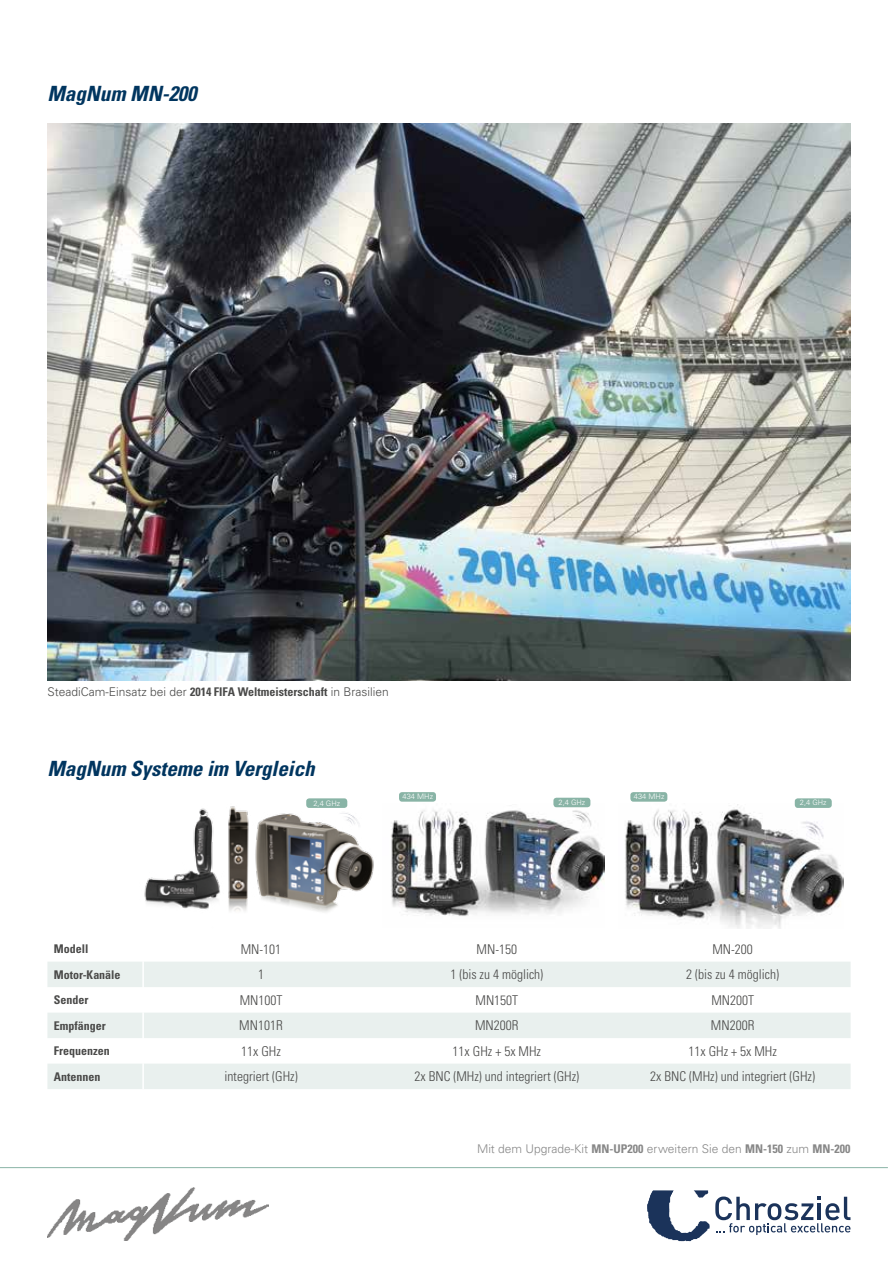
<style>
.page{position:relative;width:893px;height:1263px;background:#fff}
.page>*{position:absolute;margin:0;border:0;box-sizing:border-box;transform-origin:0 0}
.t1{font:italic 700 condensed 21px "Univers LT Std";color:#00355f}
.t2{font:300 condensed 13.5px "Univers LT Std";color:#4a4a49}
.t3{font:300 12px "Univers LT Std";color:#4a4a49}
.t4{font:300 12px "Univers LT Std";color:#878787}
.t5{font:700 condensed 12px "Univers LT Std";color:#4a4a49}
.t6{font:300 7.5px "Univers LT Std";color:#fff}
.s1{font-weight:700;font-stretch:condensed}
</style>
<div class="page">
<img style="left:47px;top:123px;width:803px;height:558px">
<svg style="left:47px;top:962px;width:804px;height:127px;fill:#e9f0ee"></svg>
<hr style="left:142px;top:962px;width:2px;height:25px;background:#fff">
<hr style="left:142px;top:987px;width:2px;height:25px;background:#fff">
<hr style="left:142px;top:1012px;width:2px;height:26px;background:#fff">
<hr style="left:142px;top:1038px;width:2px;height:25px;background:#fff">
<hr style="left:142px;top:1063px;width:2px;height:26px;background:#fff">
<hr style="left:0;top:1167px;width:888px;height:1px;background:#89b4a6">
<img style="left:47px;top:1188px;width:221px;height:52px">
<svg style="left:647px;top:1190px;width:203px;height:51px"></svg>
<img style="left:625px;top:804px;width:219px;height:125px">
<div style="left:791px;top:794px;width:45px;height:18px;background:#fff"></div>
<div style="left:795px;top:798px;width:37px;height:10px;background:#89b4a6;border-radius:3px"></div>
<div style="left:626px;top:788px;width:45px;height:17px;background:#fff"></div>
<div style="left:630px;top:792px;width:37px;height:10px;background:#89b4a6;border-radius:3px"></div>
<img style="left:391px;top:810px;width:213px;height:106px">
<svg style="left:550px;top:797px;width:44px;height:14px"></svg>
<div style="left:553px;top:798px;width:37px;height:9px;background:#89b4a6;border-radius:3px"></div>
<div style="left:399px;top:792px;width:37px;height:10px;background:#89b4a6;border-radius:3px"></div>
<img style="left:144px;top:806px;width:230px;height:106px">
<div style="left:302px;top:794px;width:49px;height:18px;background:#fff"></div>
<div style="left:306px;top:798px;width:41px;height:10px;background:#89b4a6;border-radius:3px"></div>
<h1 class="t1" style="left:47px;top:81px;width:151px">MagNum MN-200</h1>
<p class="t3" style="left:47px;top:684px;width:343px">SteadiCam-Einsatz bei der <span class="s1">2014 FIFA Weltmeisterschaft</span> in Brasilien</p>
<h1 class="t1" style="left:47px;top:755px;width:269px">MagNum Systeme im Vergleich</h1>
<p class="t6" style="left:313px;top:798px;width:28px">2,4 GHz</p>
<p class="t6" style="left:403px;top:792px;width:32px">434 MHz</p>
<p class="t6" style="left:559px;top:797px;width:28px">2,4 GHz</p>
<p class="t6" style="left:634px;top:792px;width:32px">434 MHz</p>
<p class="t6" style="left:800px;top:798px;width:28px">2,4 GHz</p>
<p class="t5" style="left:54px;top:941px;width:36px">Modell</p>
<p class="t2" style="left:241px;top:941px;width:42px">MN-101</p>
<p class="t2" style="left:477px;top:941px;width:42px">MN-150</p>
<p class="t2" style="left:712px;top:941px;width:42px">MN-200</p>
<p class="t5" style="left:54px;top:967px;width:68px">Motor-Kanäle</p>
<p class="t2" style="left:258px;top:966px;width:7px">1</p>
<p class="t2" style="left:450px;top:966px;width:94px">1 (bis zu 4 möglich)</p>
<p class="t2" style="left:686px;top:966px;width:94px">2 (bis zu 4 möglich)</p>
<p class="t5" style="left:54px;top:992px;width:36px">Sender</p>
<p class="t2" style="left:240px;top:992px;width:44px">MN100T</p>
<p class="t2" style="left:475px;top:992px;width:44px">MN150T</p>
<p class="t2" style="left:711px;top:992px;width:44px">MN200T</p>
<p class="t5" style="left:54px;top:1018px;width:53px">Empfänger</p>
<p class="t2" style="left:239px;top:1017px;width:45px">MN101R</p>
<p class="t2" style="left:475px;top:1017px;width:45px">MN200R</p>
<p class="t2" style="left:711px;top:1017px;width:45px">MN200R</p>
<p class="t5" style="left:54px;top:1043px;width:57px">Frequenzen</p>
<p class="t2" style="left:241px;top:1043px;width:41px">11x GHz</p>
<p class="t2" style="left:453px;top:1043px;width:90px">11x GHz + 5x MHz</p>
<p class="t2" style="left:688px;top:1043px;width:90px">11x GHz + 5x MHz</p>
<p class="t5" style="left:54px;top:1069px;width:48px">Antennen</p>
<p class="t2" style="left:224px;top:1068px;width:75px">integriert (GHz)</p>
<p class="t2" style="left:414px;top:1068px;width:166px">2x BNC (MHz) und integriert (GHz)</p>
<p class="t2" style="left:650px;top:1068px;width:166px">2x BNC (MHz) und integriert (GHz)</p>
<p class="t4" style="left:477px;top:1142px;width:375px">Mit dem Upgrade-Kit <span class="s1">MN-UP200</span> erweitern Sie den <span class="s1">MN-150</span> zum <span class="s1">MN-200</span></p>
</div>
